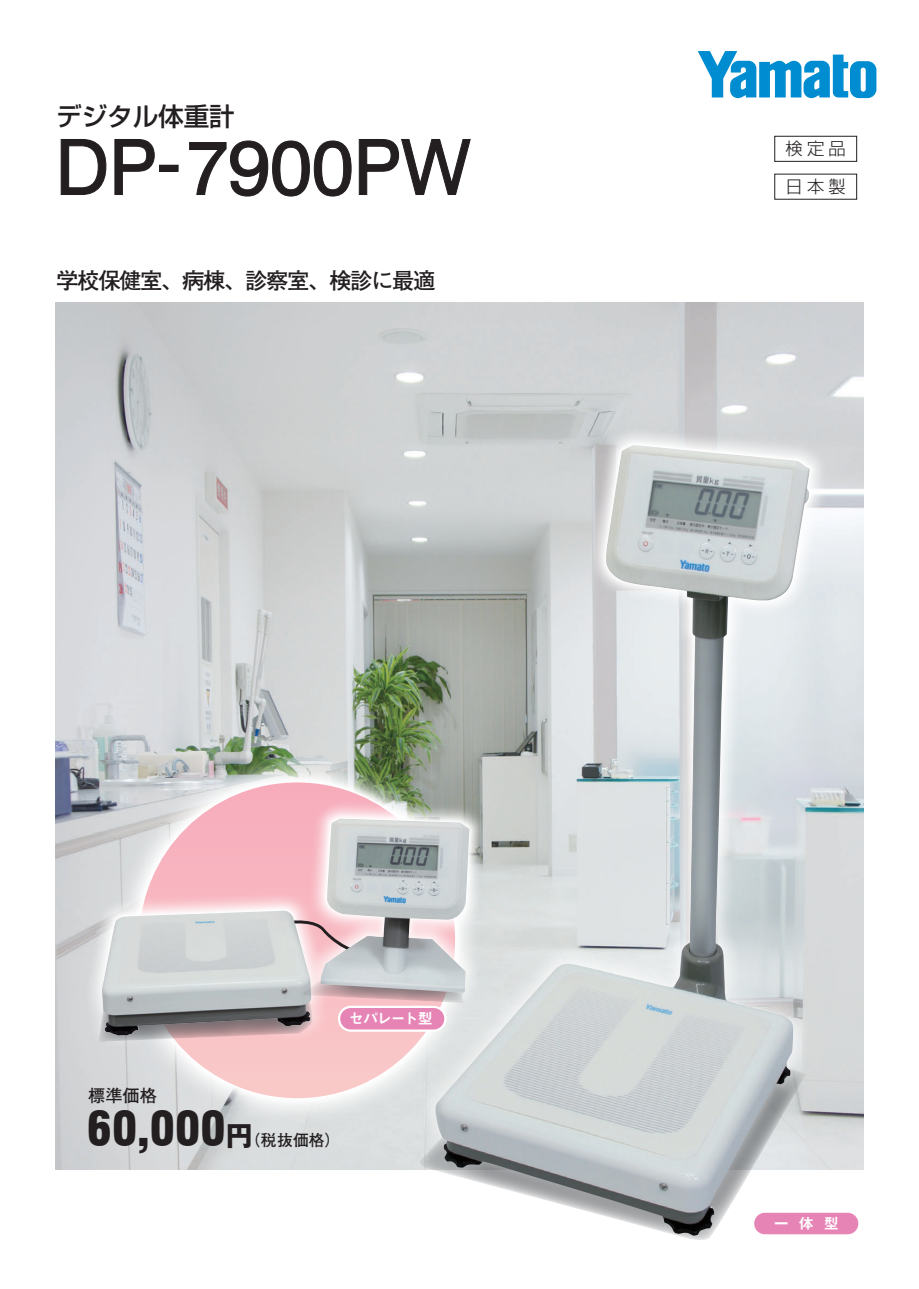
<style>
.page{position:relative;width:919px;height:1289px;background:#fff}
.page>*{position:absolute;margin:0;border:0;box-sizing:border-box;transform-origin:0 0}
.t1{font:76.5px "Swiss 721 BT";letter-spacing:-.005em;color:#231f20}
.t2{font:900 condensed 47.1px "Swiss 721 BT";color:#231f20}
.t3{font:500 25.5px "Shin Go Pro";color:#231f20}
.t4{font:700 22.5px "Futo Go B101 Pro";letter-spacing:-.065em;color:#231f20}
.t5{font:300 17.25px "Shin Go Pro";letter-spacing:.25em;color:#231f20}
.t6{font:700 17.1px "Futo Go B101 Pro";color:#231f20}
.t7{font:15px "Midashi Go Pro MB31";letter-spacing:-.065em;color:#fff}
.s1{font-family:"Gothic MB101 Pr 6";font-weight:700;font-stretch:normal;font-size:27px}
.s2{font-family:"Futo Go B101 Pro";font-weight:700;font-stretch:normal;font-size:15.6px}
</style>
<div class="page">
<img style="left:55px;top:302px;width:808px;height:867px">
<img style="left:104px;top:747px;width:309px;height:386px">
<img style="left:129px;top:772px;width:284px;height:336px">
<img style="left:137px;top:780px;width:276px;height:320px">
<svg style="left:139px;top:782px;width:316px;height:316px;background:#f8c0c5"></svg>
<div style="left:774px;top:136px;width:82px;height:25px;border:1px solid #231f20"></div>
<svg style="left:60px;top:139px;width:47px;height:56px"></svg>
<svg style="left:114px;top:139px;width:41px;height:56px"></svg>
<div style="left:159px;top:165px;width:19px;height:7px;border:1px solid #231f20"></div>
<svg style="left:189px;top:140px;width:163px;height:57px"></svg>
<svg style="left:358px;top:139px;width:113px;height:56px"></svg>
<img style="left:413px;top:423px;width:419px;height:747px">
<img style="left:425px;top:435px;width:394px;height:805px">
<img style="left:432px;top:442px;width:380px;height:796px">
<svg style="left:790px;top:445px;width:19px;height:765px;background:#d9dde0"></svg>
<img style="left:435px;top:445px;width:355px;height:790px">
<img style="left:80px;top:888px;width:253px;height:169px">
<img style="left:92px;top:900px;width:229px;height:145px">
<img style="left:298px;top:796px;width:193px;height:218px">
<img style="left:310px;top:808px;width:169px;height:194px">
<img style="left:318px;top:816px;width:154px;height:179px">
<div style="left:752px;top:1210px;width:108px;height:26px;border:4px solid #fff;border-radius:11px"></div>
<div style="left:754px;top:1212px;width:104px;height:22px;background:#e784b6;border-radius:11px"></div>
<svg style="left:99px;top:818px;width:370px;height:223px;background:#d5c1c5"></svg>
<img style="left:320px;top:818px;width:149px;height:174px">
<div style="left:338px;top:1005px;width:108px;height:26px;border:4px solid #fff;border-radius:11px"></div>
<div style="left:340px;top:1007px;width:104px;height:22px;background:#e784b6;border-radius:11px"></div>
<svg style="left:697px;top:51px;width:179px;height:47px"></svg>
<p class="t3" style="left:56px;top:95px;width:180px">デジタル体重計</p>
<h1 class="t1" style="left:55px;top:121px;width:417px">DP-7900PW</h1>
<p class="t4" style="left:56px;top:262px;width:402px">学校保健室、病棟、診察室、検診に最適　</p>
<p class="t7" style="left:349px;top:1006px;width:85px">セパレート型</p>
<p class="t6" style="left:88px;top:1082px;width:70px">標準価格</p>
<h2 class="t2" style="left:87px;top:1101px;width:255px">60,000<span class="s1">円</span><span class="s2">（税抜価格）</span></h2>
<p class="t5" style="left:785px;top:134px;width:62px">検定品</p>
<p class="t5" style="left:785px;top:172px;width:62px">日本製</p>
<p class="t7" style="left:773px;top:1211px;width:66px">一 体 型</p>
</div>
